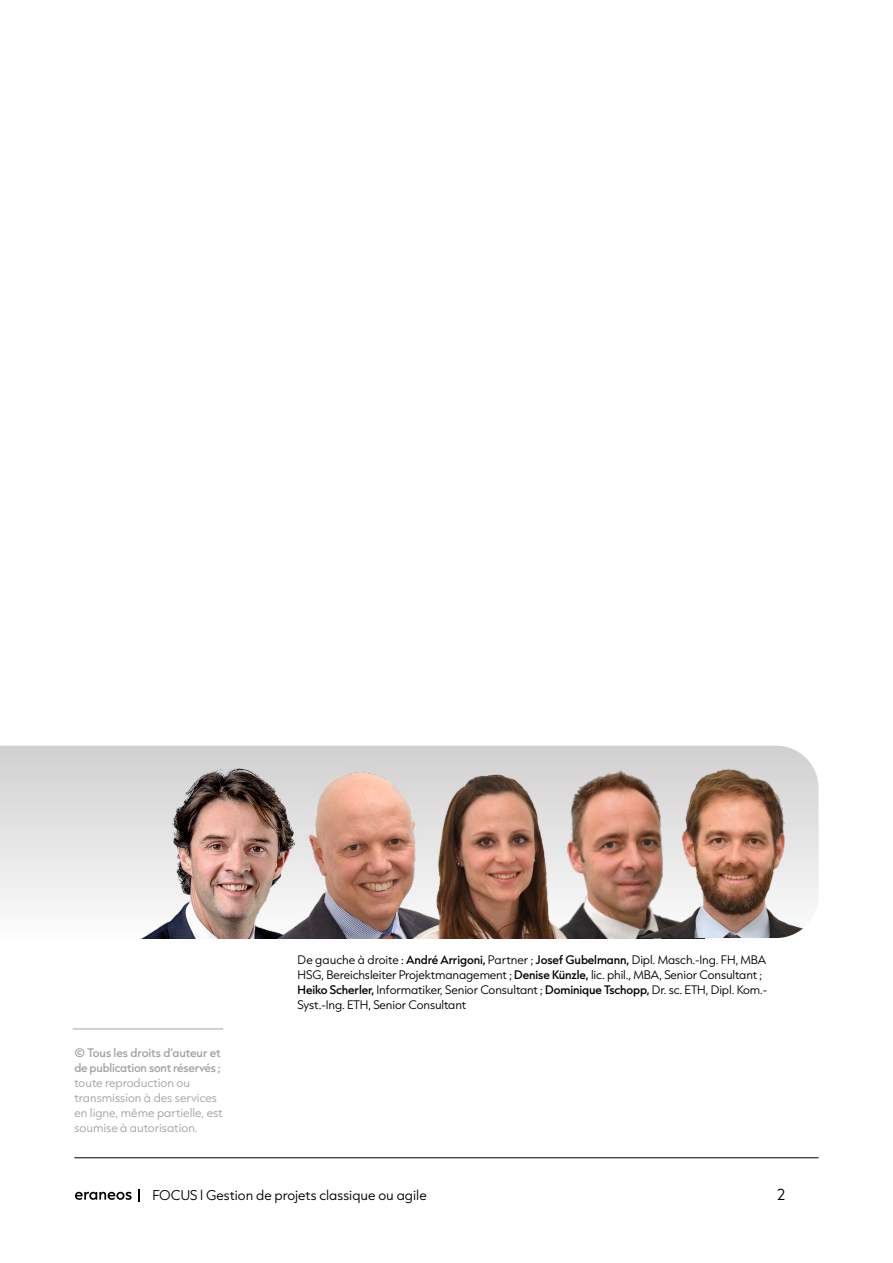
<style>
.page{position:relative;width:893px;height:1263px;background:#fff}
.page>*{position:absolute;margin:0;border:0;box-sizing:border-box;transform-origin:0 0}
.t1{font:300 13.5px "Capitana";color:#000}
.t2{font:300 12px "Capitana";color:#000}
.t3{font:300 10.5px/15px "Capitana";letter-spacing:-.01em;color:#000}
.t4{font:300 10.5px/15px "Capitana";color:#a3a3a3}
.t5{font:500 10.5px/15px "Capitana";letter-spacing:-.02em;color:#a3a3a3}
.s1{font-weight:500}
</style>
<div class="page">
<svg style="left:75px;top:1192px;width:57px;height:8px"></svg>
<svg style="left:139px;top:1189px;width:1px;height:13px"></svg>
<hr style="left:74px;top:1157px;width:745px;height:1px;background:#000">
<svg style="left:0;top:746px;width:806px;height:158px;background:#dedcdd"></svg>
<img style="left:140px;top:768px;width:121px;height:170px">
<img style="left:573px;top:758px;width:50px;height:180px">
<img style="left:623px;top:758px;width:196px;height:180px">
<img style="left:261px;top:758px;width:141px;height:180px">
<img style="left:402px;top:758px;width:171px;height:180px">
<hr style="left:73px;top:1029px;width:150px;height:1px;background:#a3a3a3">
<p class="t5" style="left:74px;top:1045px;width:148px">© Tous les droits d‘auteur et de publication sont réservés ;</p>
<p class="t4" style="left:74px;top:1075px;width:150px">toute reproduction ou transmission à des services en ligne, même partielle, est soumise à autorisation.</p>
<p class="t3" style="left:298px;top:952px;width:471px">De gauche à droite : <span class="s1">André Arrigoni,</span> Partner ; <span class="s1">Josef Gubelmann,</span> Dipl. Masch.-Ing. FH, MBA HSG, Bereichsleiter Projektmanagement ; <span class="s1">Denise Künzle,</span> lic. phil., MBA, Senior Consultant ; <span class="s1">Heiko Scherler,</span> Informatiker, Senior Consultant ; <span class="s1">Dominique Tschopp,</span> Dr. sc. ETH, Dipl. Kom.- Syst.-Ing. ETH, Senior Consultant</p>
<p class="t2" style="left:152px;top:1186px;width:276px">FOCUS l Gestion de projets classique ou agile</p>
<p class="t1" style="left:777px;top:1184px;width:10px">2</p>
</div>
